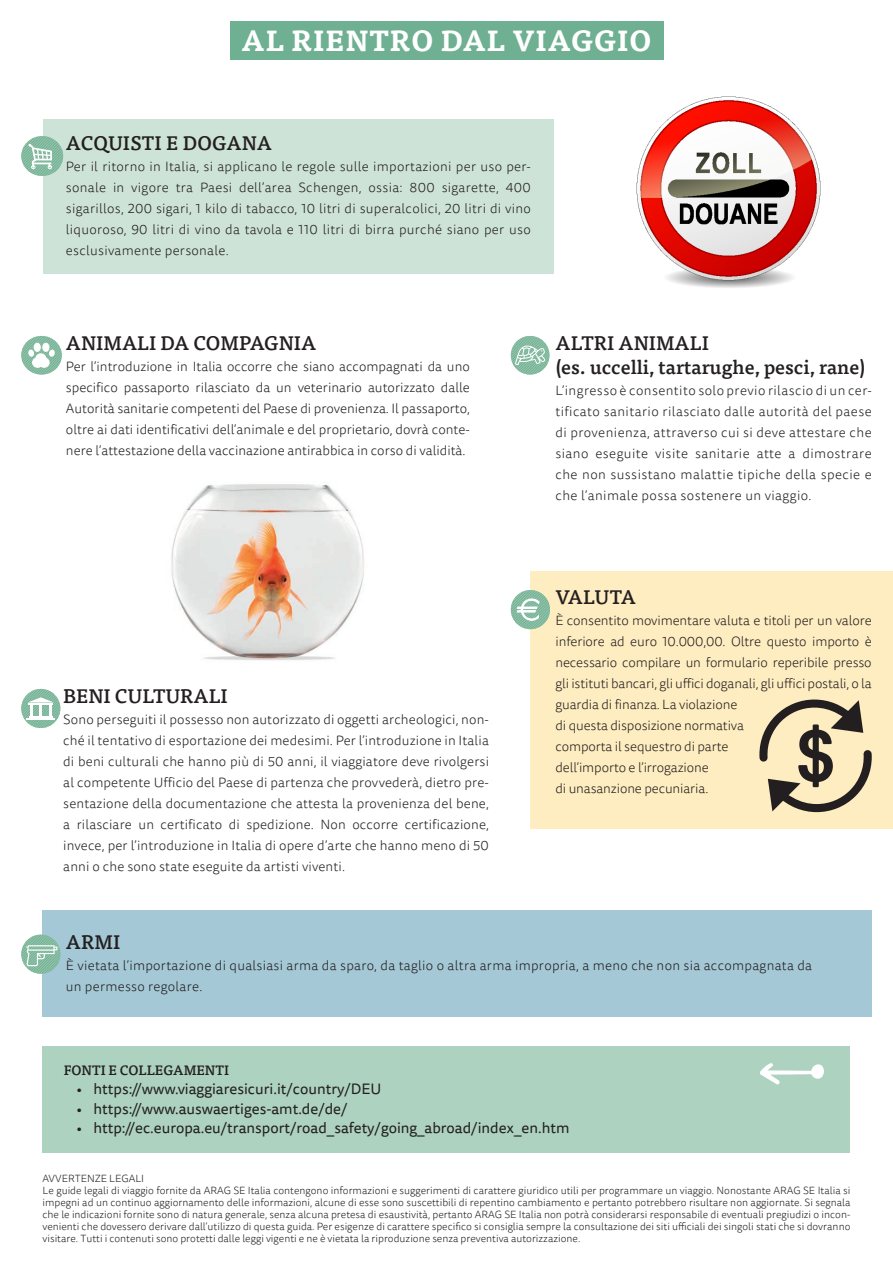
<style>
.page{position:relative;width:893px;height:1263px;background:#fff}
.page>*{position:absolute;margin:0;border:0;box-sizing:border-box;transform-origin:0 0}
.t1{font:700 28.65px "Tisa OT";letter-spacing:.01em;color:#fff}
.HL_Innen_19_29_Flyer{font:500 19.5px "Tisa OT";color:#231f20}
.t2{font:15px "Tisa Sans OT";color:#231f20}
.HL_Innen_19_29_Flyer-2{font:300 13.5px/21px "Tisa Sans OT";letter-spacing:.01em;color:#231f20;text-align:justify}
.HL_Innen_19_29_Flyer-3{font:300 13.5px "Tisa Sans OT";letter-spacing:-.01em;color:#231f20}
.HL_Innen_19_29_Flyer-4{font:500 13.5px "Tisa OT";color:#231f20}
.t3{font:300 10.5px/12px "Tisa Sans OT";color:#231f20;text-align:justify}
</style>
<div class="page">
<img style="left:171px;top:482px;width:193px;height:179px">
<div style="left:531px;top:571px;width:362px;height:257px;background:#feedc0"></div>
<div style="left:43px;top:910px;width:829px;height:106px;background:#a4c8d5"></div>
<div style="left:230px;top:21px;width:433px;height:39px;background:#6eb091"></div>
<svg style="left:21px;top:336px;width:41px;height:39px"></svg>
<svg style="left:21px;top:689px;width:39px;height:39px"></svg>
<div style="left:43px;top:1046px;width:807px;height:106px;background:#add2bf"></div>
<svg style="left:760px;top:1063px;width:64px;height:22px"></svg>
<svg style="left:21px;top:934px;width:39px;height:40px"></svg>
<div style="left:44px;top:119px;width:510px;height:154px;background:#cee3d8"></div>
<svg style="left:21px;top:136px;width:42px;height:40px"></svg>
<img style="left:636px;top:96px;width:185px;height:192px">
<svg style="left:511px;top:590px;width:39px;height:39px"></svg>
<svg style="left:759px;top:699px;width:113px;height:113px"></svg>
<svg style="left:511px;top:336px;width:38px;height:39px"></svg>
<p class="t1" style="left:241px;top:23px;width:412px">AL RIENTRO DAL VIAGGIO</p>
<p class="HL_Innen_19_29_Flyer" style="left:66px;top:132px;width:207px">ACQUISTI E DOGANA</p>
<p class="HL_Innen_19_29_Flyer-2" style="left:66px;top:157px;width:466px">Per il ritorno in Italia, si applicano le regole sulle importazioni per uso per&shy;sonale in vigore tra Paesi dell’area Schengen, ossia: 800 sigarette, 400 sigarillos, 200 sigari, 1 kilo di tabacco, 10 litri di superalcolici, 20 litri di vino liquoroso, 90 litri di vino da tavola e 110 litri di birra purché siano per uso esclusivamente personale.</p>
<p class="HL_Innen_19_29_Flyer" style="left:66px;top:331px;width:252px">ANIMALI DA COMPAGNIA</p>
<p class="HL_Innen_19_29_Flyer-2" style="left:66px;top:357px;width:405px">Per l’introduzione in Italia occorre che siano accompagnati da uno specifico passaporto rilasciato da un veterinario autorizzato dalle Autorità sanitarie competenti del Paese di provenienza. Il passaporto, oltre ai dati identificativi dell’animale e del proprietario, dovrà conte&shy;nere l’attestazione della vaccinazione antirabbica in corso di validità.</p>
<p class="HL_Innen_19_29_Flyer" style="left:555px;top:331px;width:155px">ALTRI ANIMALI</p>
<p class="HL_Innen_19_29_Flyer" style="left:555px;top:355px;width:311px">(es. uccelli, tartarughe, pesci, rane)</p>
<p class="HL_Innen_19_29_Flyer-2" style="left:555px;top:381px;width:318px">L’ingresso è consentito solo previo rilascio di un cer&shy;tificato sanitario rilasciato dalle autorità del paese di provenienza, attraverso cui si deve attestare che siano eseguite visite sanitarie atte a dimostrare che non sussistano malattie tipiche della specie e che l’animale possa sostenere un viaggio.</p>
<p class="HL_Innen_19_29_Flyer" style="left:63px;top:684px;width:166px">BENI CULTURALI</p>
<p class="HL_Innen_19_29_Flyer-2" style="left:63px;top:710px;width:427px">Sono perseguiti il possesso non autorizzato di oggetti archeologici, non&shy;ché il tentativo di esportazione dei medesimi. Per l’introduzione in Italia di beni culturali che hanno più di 50 anni, il viaggiatore deve rivolgersi al competente Ufficio del Paese di partenza che provvederà, dietro pre&shy;sentazione della documentazione che attesta la provenienza del bene, a rilasciare un certificato di spedizione. Non occorre certificazione, invece, per l’introduzione in Italia di opere d’arte che hanno meno di 50 anni o che sono state eseguite da artisti viventi.</p>
<p class="HL_Innen_19_29_Flyer" style="left:555px;top:585px;width:82px">VALUTA</p>
<p class="HL_Innen_19_29_Flyer-2" style="left:555px;top:611px;width:318px">È consentito movimentare valuta e titoli per un valore inferiore ad euro 10.000,00. Oltre questo importo è necessario compilare un formulario reperibile presso gli istituti bancari, gli uffici doganali, gli uffici postali, o la guardia di finanza. La violazione</p>
<p class="HL_Innen_19_29_Flyer-3" style="left:555px;top:718px;width:190px">di questa disposizione normativa</p>
<p class="HL_Innen_19_29_Flyer-3" style="left:555px;top:739px;width:175px">comporta il sequestro di parte</p>
<p class="HL_Innen_19_29_Flyer-3" style="left:555px;top:760px;width:155px">dell’importo e l’irrogazione</p>
<p class="HL_Innen_19_29_Flyer-3" style="left:555px;top:781px;width:154px">di unasanzione pecuniaria.</p>
<p class="HL_Innen_19_29_Flyer" style="left:66px;top:930px;width:56px">ARMI</p>
<p class="HL_Innen_19_29_Flyer-2" style="left:66px;top:955px;width:748px">È vietata l’importazione di qualsiasi arma da sparo, da taglio o altra arma impropria, a meno che non sia accompagnata da un permesso regolare.</p>
<p class="HL_Innen_19_29_Flyer-4" style="left:64px;top:1062px;width:167px">FONTI E COLLEGAMENTI</p>
<p class="t2" style="left:77px;top:1080px;width:306px">• https://www.viaggiaresicuri.it/country/DEU</p>
<p class="t2" style="left:77px;top:1099px;width:272px">• https://www.auswaertiges-amt.de/de/</p>
<p class="t2" style="left:77px;top:1119px;width:495px">• http://ec.europa.eu/transport/road_safety/going_abroad/index_en.htm</p>
<p class="t3" style="left:43px;top:1173px;width:103px">AVVERTENZE LEGALI</p>
<p class="t3" style="left:43px;top:1185px;width:809px">Le guide legali di viaggio fornite da ARAG SE Italia contengono informazioni e suggerimenti di carattere giuridico utili per programmare un viaggio. Nonostante ARAG SE Italia si impegni ad un continuo aggiornamento delle informazioni, alcune di esse sono suscettibili di repentino cambiamento e pertanto potrebbero risultare non aggiornate. Si segnala che le indicazioni fornite sono di natura generale, senza alcuna pretesa di esaustività, pertanto ARAG SE Italia non potrà considerarsi responsabile di eventuali pregiudizi o incon&shy;venienti che dovessero derivare dall’utilizzo di questa guida. Per esigenze di carattere specifico si consiglia sempre la consultazione dei siti ufficiali dei singoli stati che si dovranno visitare. Tutti i contenuti sono protetti dalle leggi vigenti e ne è vietata la riproduzione senza preventiva autorizzazione.</p>
</div>
